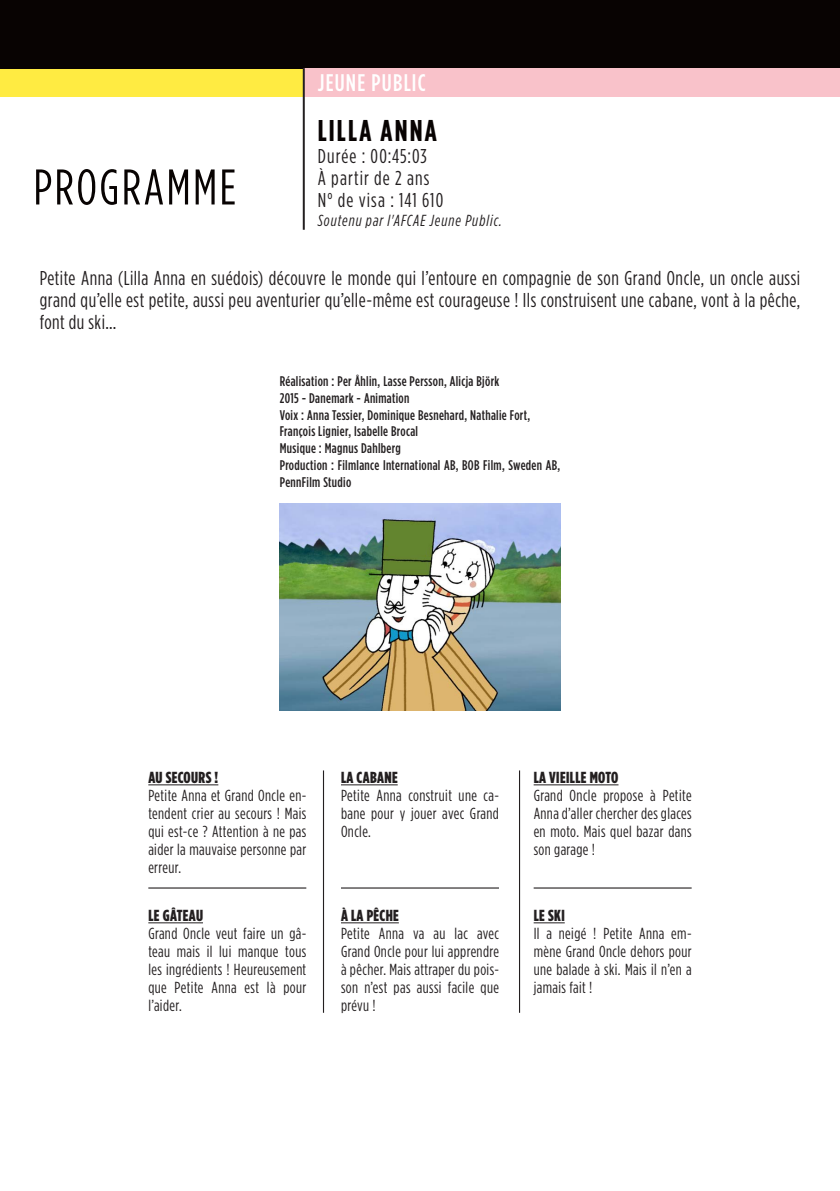
<style>
.page{position:relative;width:840px;height:1191px;background:#fff}
.page>*{position:absolute;margin:0;border:0;box-sizing:border-box;transform-origin:0 0}
.t1{font:50px "Gotham Condensed";letter-spacing:.05em;color:#080302}
.t2{font:700 30px "Gotham Condensed";letter-spacing:.075em;color:#080302}
.t3{font:500 24px "Gotham Condensed";letter-spacing:.05em;color:#fff}
.t4{font:20px/22px "Gotham Condensed";letter-spacing:.03em;color:#231f20;text-align:justify}
.t5{font:20px/22px "Gotham Condensed";letter-spacing:.055em;color:#231f20}
.t6{font:16px/18px "Gotham Condensed";letter-spacing:.025em;color:#231f20;text-align:justify}
.t7{font:900 16px "Gotham Condensed";letter-spacing:.025em;color:#231f20}
.t8{font:italic 16px "Gotham Condensed";letter-spacing:.06em;color:#231f20}
.t9{font:500 14px/16.8px "Gotham Condensed";letter-spacing:.025em;color:#231f20}
</style>
<div class="page">
<div style="left:0;top:68px;width:303px;height:28px;background:#ffeb42"></div>
<div style="left:0;top:0;width:839px;height:68px;background:#080302"></div>
<div style="left:303px;top:68px;width:536px;height:28px;background:#f9c2ca"></div>
<hr style="left:302px;top:68px;width:2px;height:162px;background:#231f20">
<img style="left:279px;top:503px;width:281px;height:207px">
<hr style="left:148px;top:784px;width:70px;height:1px;background:#231f20">
<hr style="left:148px;top:922px;width:55px;height:1px;background:#231f20">
<hr style="left:533px;top:784px;width:85px;height:1px;background:#231f20">
<hr style="left:533px;top:922px;width:31px;height:1px;background:#231f20">
<hr style="left:341px;top:784px;width:56px;height:1px;background:#231f20">
<hr style="left:341px;top:922px;width:57px;height:1px;background:#231f20">
<hr style="left:323px;top:770px;width:1px;height:242px;background:#231f20">
<hr style="left:518px;top:770px;width:2px;height:242px;background:#231f20">
<hr style="left:148px;top:887px;width:158px;height:1px;background:#231f20">
<hr style="left:341px;top:887px;width:157px;height:1px;background:#231f20">
<hr style="left:533px;top:887px;width:158px;height:1px;background:#231f20">
<h1 class="t1" style="left:34px;top:158px;width:204px">PROGRAMME</h1>
<h3 class="t3" style="left:317px;top:69px;width:109px">JEUNE PUBLIC</h3>
<h2 class="t2" style="left:317px;top:112px;width:120px">LILLA ANNA</h2>
<p class="t5" style="left:317px;top:144px;width:127px">Durée : 00:45:03<br>À partir de 2 ans<br>N° de visa : 141 610</p>
<p class="t8" style="left:317px;top:211px;width:185px">Soutenu par l'AFCAE Jeune Public.</p>
<p class="t4" style="left:40px;top:267px;width:761px">Petite Anna (Lilla Anna en suédois) découvre le monde qui l’entoure en compagnie de son Grand Oncle, un oncle aussi grand qu’elle est petite, aussi peu aventurier qu’elle-même est courageuse ! Ils construisent une cabane, vont à la pêche, font du ski…</p>
<p class="t9" style="left:279px;top:372px;width:282px">Réalisation : Per Åhlin, Lasse Persson, Alicja Björk<br>2015 - Danemark - Animation<br>Voix : Anna Tessier, Dominique Besnehard, Nathalie Fort, François Lignier, Isabelle Brocal<br>Musique : Magnus Dahlberg<br>Production : Filmlance International AB, BOB Film, Sweden AB, PennFilm Studio</p>
<p class="t7" style="left:148px;top:768px;width:71px">AU SECOURS !</p>
<p class="t6" style="left:148px;top:786px;width:159px">Petite Anna et Grand Oncle en&shy;tendent crier au secours ! Mais qui est-ce ? Attention à ne pas aider la mauvaise personne par erreur.</p>
<p class="t7" style="left:148px;top:906px;width:56px">LE GÂTEAU</p>
<p class="t6" style="left:148px;top:924px;width:159px">Grand Oncle veut faire un gâ&shy;teau mais il lui manque tous les ingrédients ! Heureusement que Petite Anna est là pour l’aider.</p>
<p class="t7" style="left:341px;top:768px;width:58px">LA CABANE</p>
<p class="t6" style="left:341px;top:786px;width:159px">Petite Anna construit une ca&shy;bane pour y jouer avec Grand Oncle.</p>
<p class="t7" style="left:341px;top:906px;width:59px">À LA PÊCHE</p>
<p class="t6" style="left:341px;top:924px;width:159px">Petite Anna va au lac avec Grand Oncle pour lui apprendre à pêcher. Mais attraper du pois&shy;son n’est pas aussi facile que prévu !</p>
<p class="t7" style="left:533px;top:768px;width:86px">LA VIEILLE MOTO</p>
<p class="t6" style="left:533px;top:786px;width:159px">Grand Oncle propose à Petite Anna d’aller chercher des glaces en moto. Mais quel bazar dans son garage !</p>
<p class="t7" style="left:533px;top:906px;width:33px">LE SKI</p>
<p class="t6" style="left:533px;top:924px;width:159px">Il a neigé ! Petite Anna em&shy;mène Grand Oncle dehors pour une balade à ski. Mais il n’en a jamais fait !</p>
</div>
